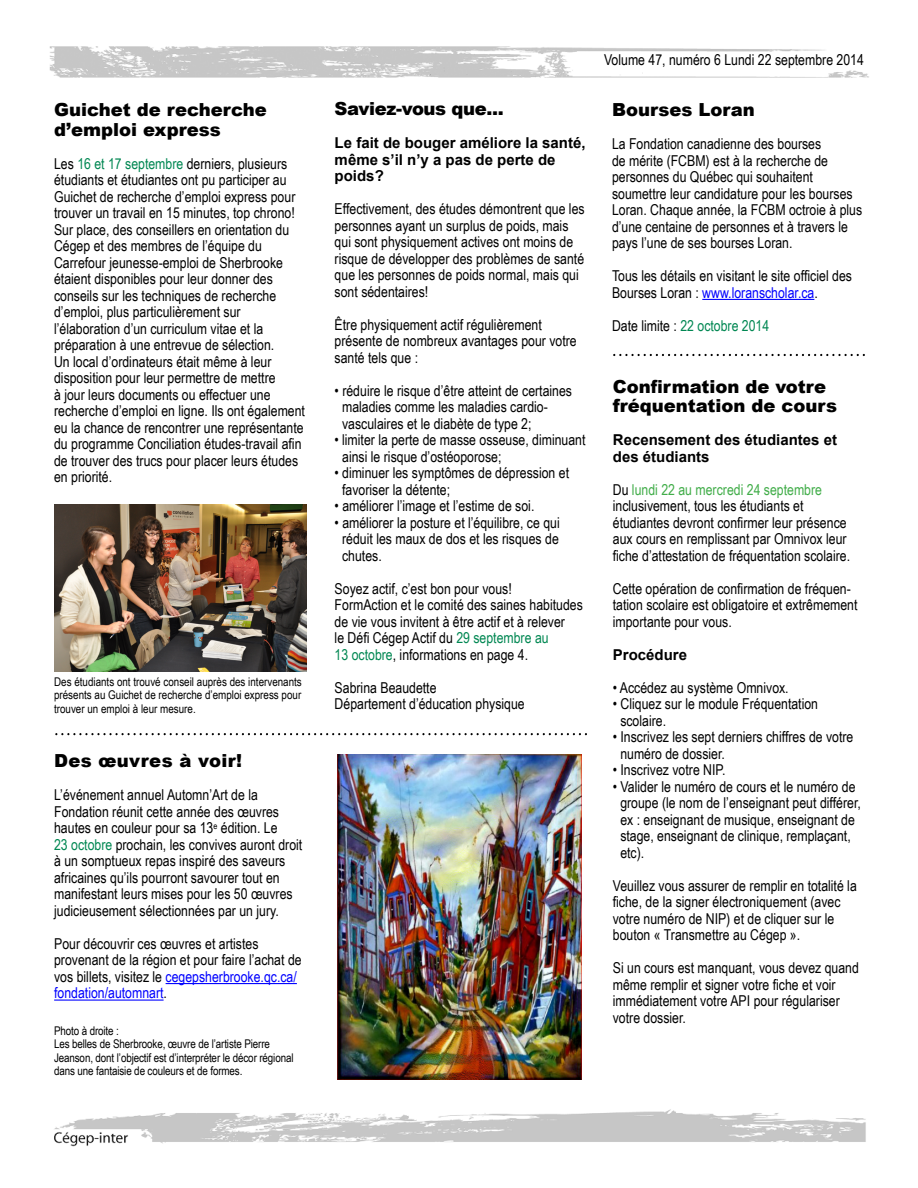
<style>
.page{position:relative;width:918px;height:1188px;background:#fff}
.page>*{position:absolute;margin:0;border:0;box-sizing:border-box;transform-origin:0 0}
.t1{font:900 18px/19.5px "Arial";color:#000}
.t2{font:900 18px "Arial";letter-spacing:-.02em;color:#000}
.t3{font:900 18px "Arial";letter-spacing:.02em;color:#000}
.t4{font:15px/16.5px "Arial Narrow";color:#000}
.t5{font:700 15px/16.5px "Arial";color:#000}
.t6{font:15px "Arial Narrow";color:#008752}
.t7{font:12px/13.5px "Arial Narrow";letter-spacing:-.01em;color:#000}
.s1{color:#008752}
.s2{color:#00f}
.s3{color:#000}
.s4{color:#41ad49}
</style>
<div class="page">
<img style="left:49px;top:46px;width:820px;height:1101px">
<svg style="left:56px;top:733px;width:530px;height:2px"></svg>
<hr style="left:702px;top:299px;width:112px;height:1px;background:#00f">
<svg style="left:614px;top:354px;width:250px;height:2px"></svg>
<img style="left:54px;top:504px;width:252px;height:168px">
<hr style="left:166px;top:983px;width:131px;height:1px;background:#00f">
<hr style="left:54px;top:1000px;width:110px;height:1px;background:#00f">
<img style="left:338px;top:755px;width:243px;height:325px">
<p class="t1" style="left:54px;top:100px;width:214px">Guichet de recherche d’emploi express</p>
<p class="t4" style="left:54px;top:155px;width:252px">Les <span class="s1">16 et 17 septembre</span> derniers, plusieurs étudiants et étudiantes ont pu participer au Guichet de recherche d’emploi express pour trouver un travail en 15 minutes, top chrono!<br>Sur place, des conseillers en orientation du Cégep et des membres de l’équipe du Carrefour jeunesse-emploi de Sherbrooke étaient disponibles pour leur donner des conseils sur les techniques de recherche d’emploi, plus particulièrement sur l’élaboration d’un curriculum vitae et la préparation à une entrevue de sélection.<br>Un local d’ordinateurs était même à leur disposition pour leur permettre de mettre<br>à jour leurs documents ou effectuer une recherche d’emploi en ligne. Ils ont également eu la chance de rencontrer une représentante du programme Conciliation études-travail afin de trouver des trucs pour placer leurs études en priorité.</p>
<p class="t7" style="left:54px;top:674px;width:249px;text-align:justify">Des étudiants ont trouvé conseil auprès des intervenants présents au Guichet de recherche d’emploi express pour trouver un emploi à leur mesure.</p>
<p class="t3" style="left:54px;top:748px;width:189px">Des œuvres à voir!</p>
<p class="t4" style="left:54px;top:786px;width:250px">L’événement annuel Automn’Art de la Fondation réunit cette année des œuvres hautes en couleur pour sa 13<sup>e</sup> édition. Le<br><span class="s1">23 octobre</span> prochain, les convives auront droit à un somptueux repas inspiré des saveurs africaines qu’ils pourront savourer tout en manifestant leurs mises pour les 50 œuvres judicieusement sélectionnées par un jury.</p>
<p class="t4" style="left:54px;top:935px;width:249px">Pour découvrir ces œuvres et artistes provenant de la région et pour faire l’achat de vos billets, visitez le <span class="s2">cegepsherbrooke.qc.ca/ fondation/automnart</span>.</p>
<p class="t7" style="left:54px;top:1023px;width:241px">Photo à droite :<br>Les belles de Sherbrooke, œuvre de l’artiste Pierre Jeanson, dont l’objectif est d’interpréter le décor régional dans une fantaisie de couleurs et de formes.</p>
<p class="t2" style="left:335px;top:96px;width:171px">Saviez-vous que...</p>
<p class="t5" style="left:335px;top:135px;width:252px">Le fait de bouger améliore la santé, même s’il n’y a pas de perte de poids?</p>
<p class="t4" style="left:335px;top:200px;width:252px">Effectivement, des études démontrent que les personnes ayant un surplus de poids, mais qui sont physiquement actives ont moins de risque de développer des problèmes de santé que les personnes de poids normal, mais qui sont sédentaires!</p>
<p class="t4" style="left:335px;top:316px;width:244px">Être physiquement actif régulièrement présente de nombreux avantages pour votre santé tels que :</p>
<p class="t4" style="left:342px;top:382px;width:231px;text-indent:-8px">• réduire le risque d’être atteint de certaines maladies comme les maladies cardio&shy;vasculaires et le diabète de type 2;</p>
<p class="t4" style="left:342px;top:431px;width:245px;text-indent:-8px">• limiter la perte de masse osseuse, diminuant ainsi le risque d’ostéoporose;</p>
<p class="t4" style="left:342px;top:464px;width:228px;text-indent:-8px">• diminuer les symptômes de dépression et favoriser la détente;</p>
<p class="t4" style="left:335px;top:497px;width:201px">• améliorer l’image et l’estime de soi.</p>
<p class="t4" style="left:342px;top:514px;width:219px;text-align:justify;text-indent:-8px">• améliorer la posture et l’équilibre, ce qui réduit les maux de dos et les risques de chutes.</p>
<p class="t4" style="left:335px;top:580px;width:250px">Soyez actif, c’est bon pour vous!<br>FormAction et le comité des saines habitudes de vie vous invitent à être actif et à relever<br>le Défi Cégep Actif du <span class="s1">29 septembre au<br>13 octobre</span>, informations en page 4.</p>
<p class="t4" style="left:335px;top:679px;width:192px">Sabrina Beaudette<br>Département d’éducation physique</p>
<p class="t4" style="left:604px;top:51px;width:261px">Volume 47, numéro 6 Lundi 22 septembre 2014</p>
<p class="t1" style="left:612px;top:100px;width:144px">Bourses Loran</p>
<p class="t4" style="left:612px;top:135px;width:252px">La Fondation canadienne des bourses<br>de mérite (FCBM) est à la recherche de personnes du Québec qui souhaitent soumettre leur candidature pour les bourses Loran. Chaque année, la FCBM octroie à plus d’une centaine de personnes et à travers le pays l’une de ses bourses Loran.</p>
<p class="t4" style="left:612px;top:267px;width:241px">Tous les détails en visitant le site officiel des<br>Bourses Loran : <span class="s2">www.loranscholar.ca</span>.</p>
<p class="t6" style="left:612px;top:315px;width:159px"><span class="s3">Date limite :</span> 22 octobre 2014</p>
<p class="t1" style="left:613px;top:376px;width:226px">Confirmation de votre fréquentation de cours</p>
<p class="t5" style="left:613px;top:432px;width:226px">Recensement des étudiantes et des étudiants</p>
<p class="t4" style="left:613px;top:481px;width:239px">Du <span class="s4">lundi 22 au mercredi 24 septembre </span>inclusivement, tous les étudiants et étudiantes devront confirmer leur présence aux cours en remplissant par Omnivox leur fiche d’attestation de fréquentation scolaire.</p>
<p class="t4" style="left:613px;top:580px;width:246px">Cette opération de confirmation de fréquen&shy;tation scolaire est obligatoire et extrêmement importante pour vous.</p>
<p class="t5" style="left:613px;top:647px;width:76px">Procédure</p>
<p class="t4" style="left:613px;top:679px;width:177px">• Accédez au système Omnivox.</p>
<p class="t4" style="left:620px;top:695px;width:199px;text-indent:-8px">• Cliquez sur le module Fréquentation scolaire.</p>
<p class="t4" style="left:620px;top:728px;width:235px;text-indent:-8px">• Inscrivez les sept derniers chiffres de votre numéro de dossier.</p>
<p class="t4" style="left:613px;top:761px;width:114px">• Inscrivez votre NIP.</p>
<p class="t4" style="left:620px;top:778px;width:242px;text-indent:-8px">• Valider le numéro de cours et le numéro de groupe (le nom de l’enseignant peut différer, ex : enseignant de musique, enseignant de stage, enseignant de clinique, remplaçant, etc).</p>
<p class="t4" style="left:613px;top:877px;width:246px">Veuillez vous assurer de remplir en totalité la fiche, de la signer électroniquement (avec votre numéro de NIP) et de cliquer sur le bouton « Transmettre au Cégep ».</p>
<p class="t4" style="left:613px;top:959px;width:248px">Si un cours est manquant, vous devez quand même remplir et signer votre fiche et voir immédiatement votre API pour régulariser votre dossier.</p>
</div>
